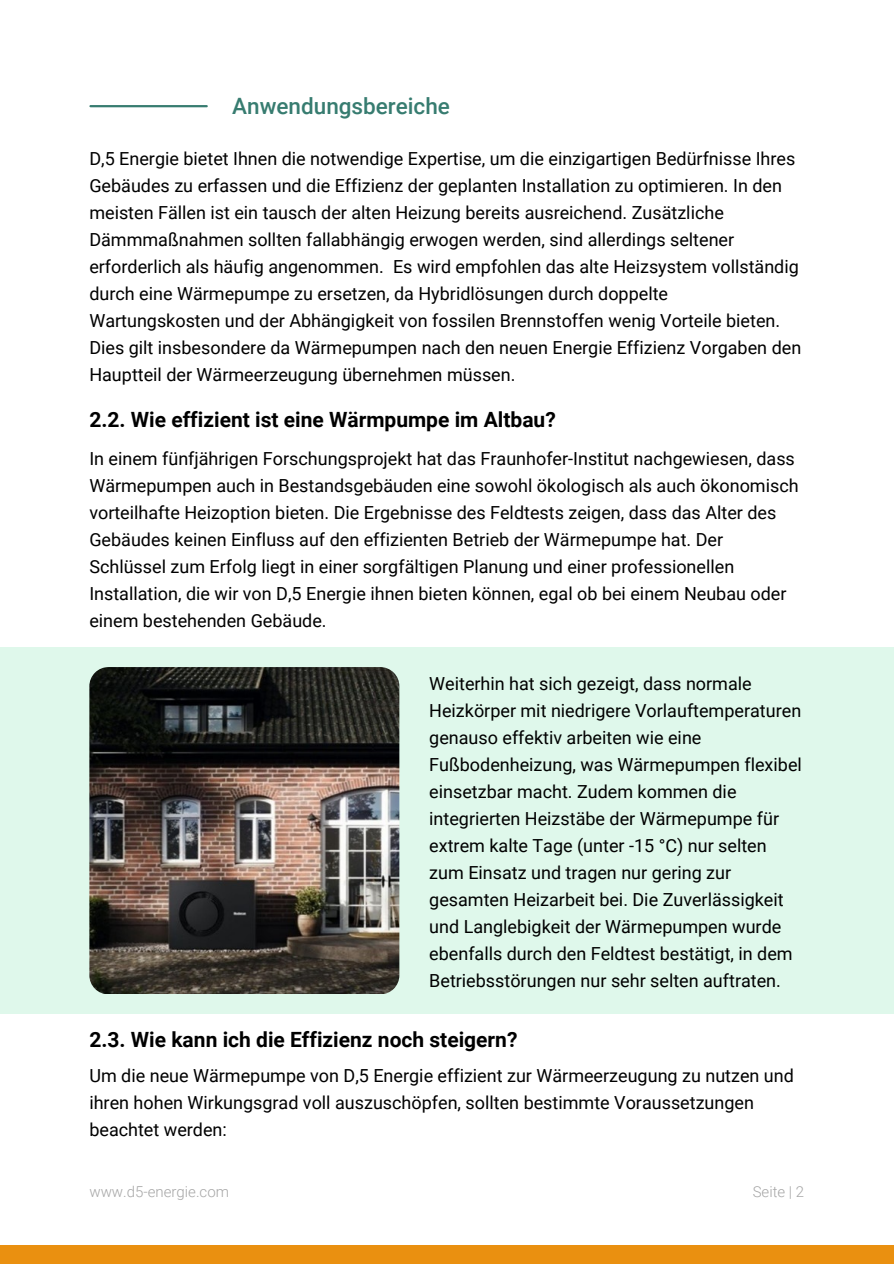
<style>
.page{position:relative;width:894px;height:1264px;background:#fff}
.page>*{position:absolute;margin:0;border:0;box-sizing:border-box;transform-origin:0 0}
.t1{font:500 22.5px "Roboto";color:#377c70}
.t2{font:700 21px "Roboto";color:#000}
.t3{font:18px/27px "Roboto";color:#000}
.t4{font:300 15px "Roboto";color:#a6a6a6}
</style>
<div class="page">
<div style="left:0;top:1244px;width:893px;height:19px;background:#ea9010"></div>
<hr style="left:90px;top:105px;width:117px;height:2px;background:#377c70">
<div style="left:0;top:647px;width:893px;height:366px;background:#dff8eb"></div>
<img style="left:89px;top:667px;width:310px;height:326px">
<p class="t1" style="left:232px;top:93px;width:219px">Anwendungsbereiche</p>
<p class="t3" style="left:89px;top:145px;width:713px">D,5 Energie bietet Ihnen die notwendige Expertise, um die einzigartigen Bedürfnisse Ihres Gebäudes zu erfassen und die Effizienz der geplanten Installation zu optimieren. In den meisten Fällen ist ein tausch der alten Heizung bereits ausreichend. Zusätzliche Dämmmaßnahmen sollten fallabhängig erwogen werden, sind allerdings seltener erforderlich als häufig angenommen. Es wird empfohlen das alte Heizsystem vollständig durch eine Wärmepumpe zu ersetzen, da Hybridlösungen durch doppelte Wartungskosten und der Abhängigkeit von fossilen Brennstoffen wenig Vorteile bieten.<br>Dies gilt insbesondere da Wärmepumpen nach den neuen Energie Effizienz Vorgaben den Hauptteil der Wärmeerzeugung übernehmen müssen.</p>
<p class="t2" style="left:89px;top:408px;width:468px">2.2. Wie effizient ist eine Wärmpumpe im Altbau?</p>
<p class="t3" style="left:89px;top:445px;width:710px">In einem fünfjährigen Forschungsprojekt hat das Fraunhofer-Institut nachgewiesen, dass Wärmepumpen auch in Bestandsgebäuden eine sowohl ökologisch als auch ökonomisch vorteilhafte Heizoption bieten. Die Ergebnisse des Feldtests zeigen, dass das Alter des Gebäudes keinen Einfluss auf den effizienten Betrieb der Wärmepumpe hat. Der Schlüssel zum Erfolg liegt in einer sorgfältigen Planung und einer professionellen Installation, die wir von D,5 Energie ihnen bieten können, egal ob bei einem Neubau oder einem bestehenden Gebäude.</p>
<p class="t3" style="left:429px;top:670px;width:374px">Weiterhin hat sich gezeigt, dass normale Heizkörper mit niedrigere Vorlauftemperaturen genauso effektiv arbeiten wie eine Fußbodenheizung, was Wärmepumpen flexibel einsetzbar macht. Zudem kommen die integrierten Heizstäbe der Wärmepumpe für extrem kalte Tage (unter -15 °C) nur selten zum Einsatz und tragen nur gering zur gesamten Heizarbeit bei. Die Zuverlässigkeit und Langlebigkeit der Wärmepumpen wurde ebenfalls durch den Feldtest bestätigt, in dem Betriebsstörungen nur sehr selten auftraten.</p>
<p class="t2" style="left:89px;top:1027px;width:429px">2.3. Wie kann ich die Effizienz noch steigern?</p>
<p class="t3" style="left:89px;top:1062px;width:706px">Um die neue Wärmepumpe von D,5 Energie effizient zur Wärmeerzeugung zu nutzen und ihren hohen Wirkungsgrad voll auszuschöpfen, sollten bestimmte Voraussetzungen beachtet werden:</p>
<p class="t4" style="left:89px;top:1183px;width:141px">www.d5-energie.com</p>
<p class="t4" style="left:752px;top:1183px;width:53px">Seite | 2</p>
</div>
